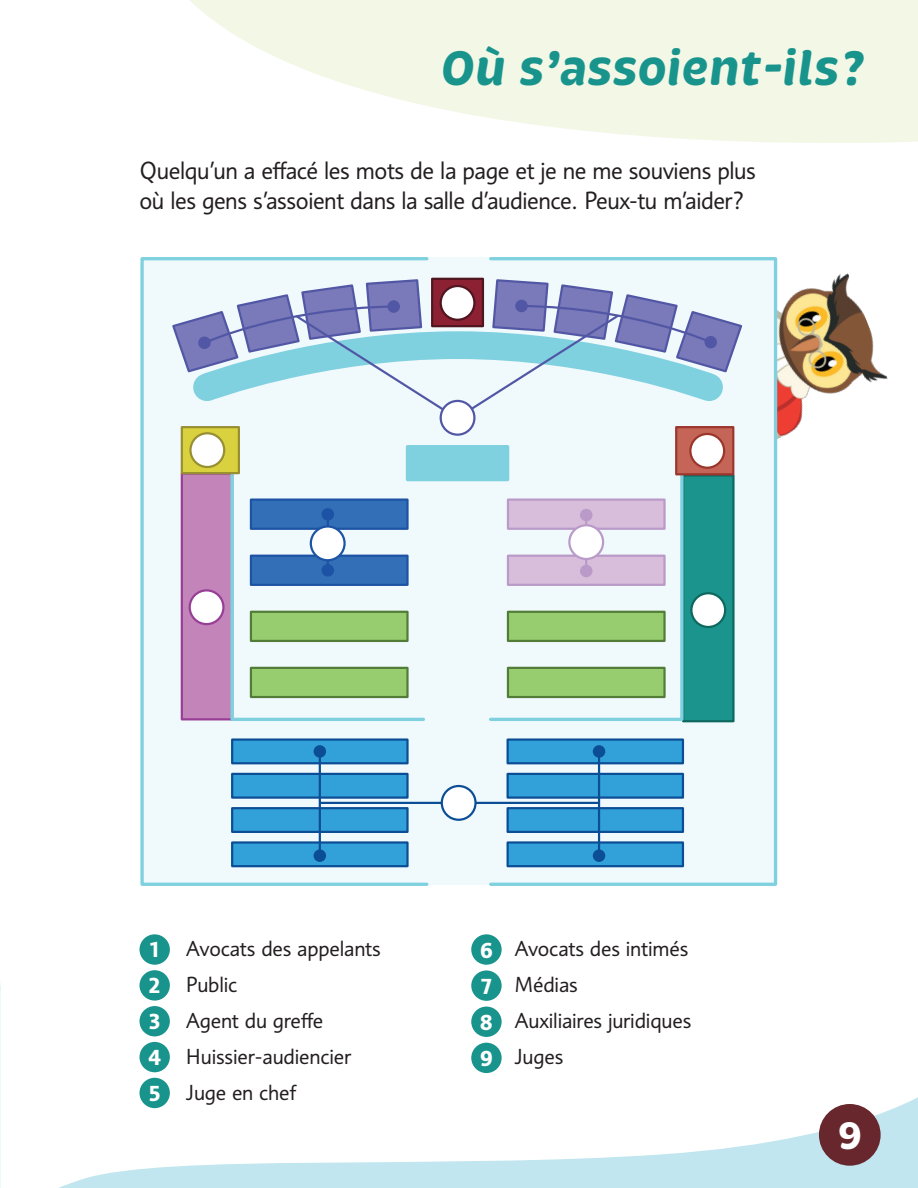
<style>
.page{position:relative;width:918px;height:1188px;background:#fff}
.page>*{position:absolute;margin:0;border:0;box-sizing:border-box;transform-origin:0 0}
.new_page_title{font:italic 700 49.5px "Brevia";letter-spacing:-.01em;color:#19948d}
.t1{font:700 39.15px "Brevia";color:#fff}
.Subtitle_PS_18_25{font:24px/30px "Informa Pro";letter-spacing:-.02em;color:#231f20}
.where_do_they_sit{font:21px "Informa Pro";letter-spacing:-.01em;color:#231f20}
.where_do_they_sit-2{font:700 21px "Informa Pro";color:#fff}
</style>
<div class="page">
<svg style="left:58px;top:1079px;width:860px;height:109px"></svg>
<svg style="left:190px;top:0;width:728px;height:143px;fill:#f2f7e6"></svg>
<div style="left:819px;top:1104px;width:62px;height:62px;background:#68272d;border-radius:50%"></div>
<img style="left:777px;top:258px;width:111px;height:240px">
<svg style="left:0;top:984px;width:1px;height:175px"></svg>
<div style="left:140px;top:934px;width:30px;height:31px;background:#19948d;border-radius:50%"></div>
<div style="left:140px;top:970px;width:30px;height:31px;background:#19948d;border-radius:50%"></div>
<div style="left:140px;top:1006px;width:30px;height:30px;background:#19948d;border-radius:50%"></div>
<div style="left:140px;top:1042px;width:30px;height:30px;background:#19948d;border-radius:50%"></div>
<div style="left:140px;top:1078px;width:30px;height:30px;background:#19948d;border-radius:50%"></div>
<div style="left:471px;top:934px;width:31px;height:31px;background:#19948d;border-radius:50%"></div>
<div style="left:471px;top:970px;width:31px;height:31px;background:#19948d;border-radius:50%"></div>
<div style="left:471px;top:1007px;width:31px;height:30px;background:#19948d;border-radius:50%"></div>
<div style="left:471px;top:1043px;width:31px;height:30px;background:#19948d;border-radius:50%"></div>
<div style="left:142px;top:257px;width:631px;height:627px;background:#f0f9fc"></div>
<div style="left:182px;top:473px;width:50px;height:246px;background:#c284b9"></div>
<div style="left:181px;top:472px;width:52px;height:248px;border:2px solid #973e97"></div>
<div style="left:683px;top:475px;width:50px;height:246px;background:#1b948d"></div>
<div style="left:682px;top:474px;width:53px;height:248px;border:2px solid #0d6860"></div>
<div style="left:489px;top:257px;width:288px;height:629px;border:3px solid #80d1e0"></div>
<div style="left:140px;top:257px;width:289px;height:629px;border:3px solid #80d1e0"></div>
<svg style="left:229px;top:471px;width:198px;height:252px"></svg>
<svg style="left:487px;top:471px;width:198px;height:252px"></svg>
<div style="left:232px;top:740px;width:175px;height:23px;background:#32a1da"></div>
<div style="left:231px;top:738px;width:178px;height:26px;border:2px solid #0b4e96"></div>
<div style="left:232px;top:774px;width:175px;height:24px;background:#32a1da"></div>
<div style="left:231px;top:773px;width:178px;height:26px;border:2px solid #0b4e96"></div>
<div style="left:232px;top:808px;width:175px;height:24px;background:#32a1da"></div>
<div style="left:231px;top:807px;width:178px;height:26px;border:2px solid #0b4e96"></div>
<div style="left:232px;top:842px;width:175px;height:24px;background:#32a1da"></div>
<div style="left:231px;top:841px;width:178px;height:26px;border:2px solid #0b4e96"></div>
<div style="left:508px;top:740px;width:175px;height:23px;background:#32a1da"></div>
<div style="left:507px;top:738px;width:177px;height:26px;border:2px solid #0b4e96"></div>
<div style="left:508px;top:774px;width:175px;height:24px;background:#32a1da"></div>
<div style="left:507px;top:773px;width:177px;height:26px;border:2px solid #0b4e96"></div>
<div style="left:508px;top:808px;width:175px;height:24px;background:#32a1da"></div>
<div style="left:507px;top:807px;width:177px;height:26px;border:2px solid #0b4e96"></div>
<div style="left:508px;top:842px;width:175px;height:24px;background:#32a1da"></div>
<div style="left:507px;top:841px;width:177px;height:26px;border:2px solid #0b4e96"></div>
<div style="left:182px;top:427px;width:57px;height:46px;background:#d9d13d"></div>
<div style="left:181px;top:426px;width:59px;height:48px;border:2px solid #988f33"></div>
<div style="left:676px;top:427px;width:57px;height:47px;background:#c46558"></div>
<div style="left:675px;top:426px;width:59px;height:49px;border:2px solid #9b362c"></div>
<div style="left:407px;top:447px;width:101px;height:33px;background:#80d1e0"></div>
<div style="left:406px;top:445px;width:103px;height:36px;border:3px solid #80d1e0"></div>
<svg style="left:172px;top:278px;width:571px;height:144px"></svg>
<hr style="left:319px;top:751px;width:2px;height:105px;background:#0b4e96">
<div style="left:314px;top:745px;width:12px;height:13px;background:#0b4e96;border-radius:50%"></div>
<div style="left:314px;top:849px;width:12px;height:13px;background:#0b4e96;border-radius:50%"></div>
<hr style="left:598px;top:751px;width:2px;height:105px;background:#0b4e96">
<div style="left:593px;top:745px;width:12px;height:13px;background:#0b4e96;border-radius:50%"></div>
<div style="left:593px;top:849px;width:12px;height:13px;background:#0b4e96;border-radius:50%"></div>
<hr style="left:585px;top:515px;width:2px;height:56px;background:#ba9ac8">
<div style="left:580px;top:509px;width:12px;height:12px;background:#ba9ac8;border-radius:50%"></div>
<div style="left:580px;top:565px;width:12px;height:12px;background:#ba9ac8;border-radius:50%"></div>
<hr style="left:327px;top:514px;width:2px;height:56px;background:#1d53a4">
<div style="left:322px;top:508px;width:12px;height:13px;background:#1d53a4;border-radius:50%"></div>
<div style="left:322px;top:564px;width:12px;height:13px;background:#1d53a4;border-radius:50%"></div>
<hr style="left:320px;top:802px;width:279px;height:2px;background:#0b4e96">
<div style="left:311px;top:526px;width:34px;height:34px;background:#fff;border-radius:50%"></div>
<div style="left:310px;top:525px;width:36px;height:36px;border:2px solid #1d53a4;border-radius:50%"></div>
<div style="left:569px;top:525px;width:34px;height:34px;background:#fff;border-radius:50%"></div>
<div style="left:568px;top:524px;width:36px;height:36px;border:2px solid #ba9ac8;border-radius:50%"></div>
<div style="left:441px;top:286px;width:33px;height:34px;background:#fff;border-radius:50%"></div>
<div style="left:440px;top:285px;width:36px;height:36px;border:2px solid #501620;border-radius:50%"></div>
<div style="left:441px;top:401px;width:33px;height:34px;background:#fff;border-radius:50%"></div>
<div style="left:440px;top:400px;width:36px;height:36px;border:2px solid #5257a5;border-radius:50%"></div>
<div style="left:442px;top:786px;width:34px;height:34px;background:#fff;border-radius:50%"></div>
<div style="left:441px;top:785px;width:36px;height:36px;border:2px solid #0b4e96;border-radius:50%"></div>
<div style="left:691px;top:593px;width:34px;height:34px;background:#fff;border-radius:50%"></div>
<div style="left:690px;top:592px;width:36px;height:36px;border:2px solid #0d6860;border-radius:50%"></div>
<div style="left:690px;top:434px;width:34px;height:34px;background:#fff;border-radius:50%"></div>
<div style="left:689px;top:433px;width:36px;height:36px;border:2px solid #9b362c;border-radius:50%"></div>
<div style="left:190px;top:433px;width:34px;height:34px;background:#fff;border-radius:50%"></div>
<div style="left:189px;top:432px;width:36px;height:36px;border:2px solid #988f33;border-radius:50%"></div>
<div style="left:190px;top:590px;width:33px;height:34px;background:#fff;border-radius:50%"></div>
<div style="left:189px;top:589px;width:36px;height:36px;border:2px solid #973e97;border-radius:50%"></div>
<p class="new_page_title" style="left:441px;top:37px;width:423px">Où s’assoient-ils?</p>
<p class="Subtitle_PS_18_25" style="left:140px;top:156px;width:618px">Quelqu’un a effacé les mots de la page et je ne me souviens plus où les gens s’assoient dans la salle d’audience. Peux-tu m’aider?</p>
<p class="where_do_they_sit-2" style="left:150px;top:937px;width:10px">1</p>
<p class="where_do_they_sit-2" style="left:149px;top:973px;width:13px">2</p>
<p class="where_do_they_sit-2" style="left:149px;top:1009px;width:13px">3</p>
<p class="where_do_they_sit-2" style="left:148px;top:1045px;width:15px">4</p>
<p class="where_do_they_sit-2" style="left:149px;top:1080px;width:13px">5</p>
<p class="where_do_they_sit" style="left:186px;top:936px;width:197px">Avocats des appelants</p>
<p class="where_do_they_sit" style="left:186px;top:972px;width:53px">Public</p>
<p class="where_do_they_sit" style="left:186px;top:1008px;width:139px">Agent du greffe</p>
<p class="where_do_they_sit" style="left:186px;top:1044px;width:167px">Huissier-audiencier</p>
<p class="where_do_they_sit" style="left:186px;top:1080px;width:112px">Juge en chef</p>
<p class="where_do_they_sit-2" style="left:480px;top:937px;width:14px">6</p>
<p class="where_do_they_sit-2" style="left:481px;top:973px;width:12px">7</p>
<p class="where_do_they_sit-2" style="left:480px;top:1009px;width:15px">8</p>
<p class="where_do_they_sit-2" style="left:480px;top:1046px;width:14px">9</p>
<p class="where_do_they_sit" style="left:514px;top:936px;width:176px">Avocats des intimés</p>
<p class="where_do_they_sit" style="left:514px;top:972px;width:65px">Médias</p>
<p class="where_do_they_sit" style="left:514px;top:1008px;width:179px">Auxiliaires juridiques</p>
<p class="where_do_they_sit" style="left:514px;top:1044px;width:51px">Juges</p>
<h2 class="t1" style="left:838px;top:1111px;width:26px">9</h2>
</div>
